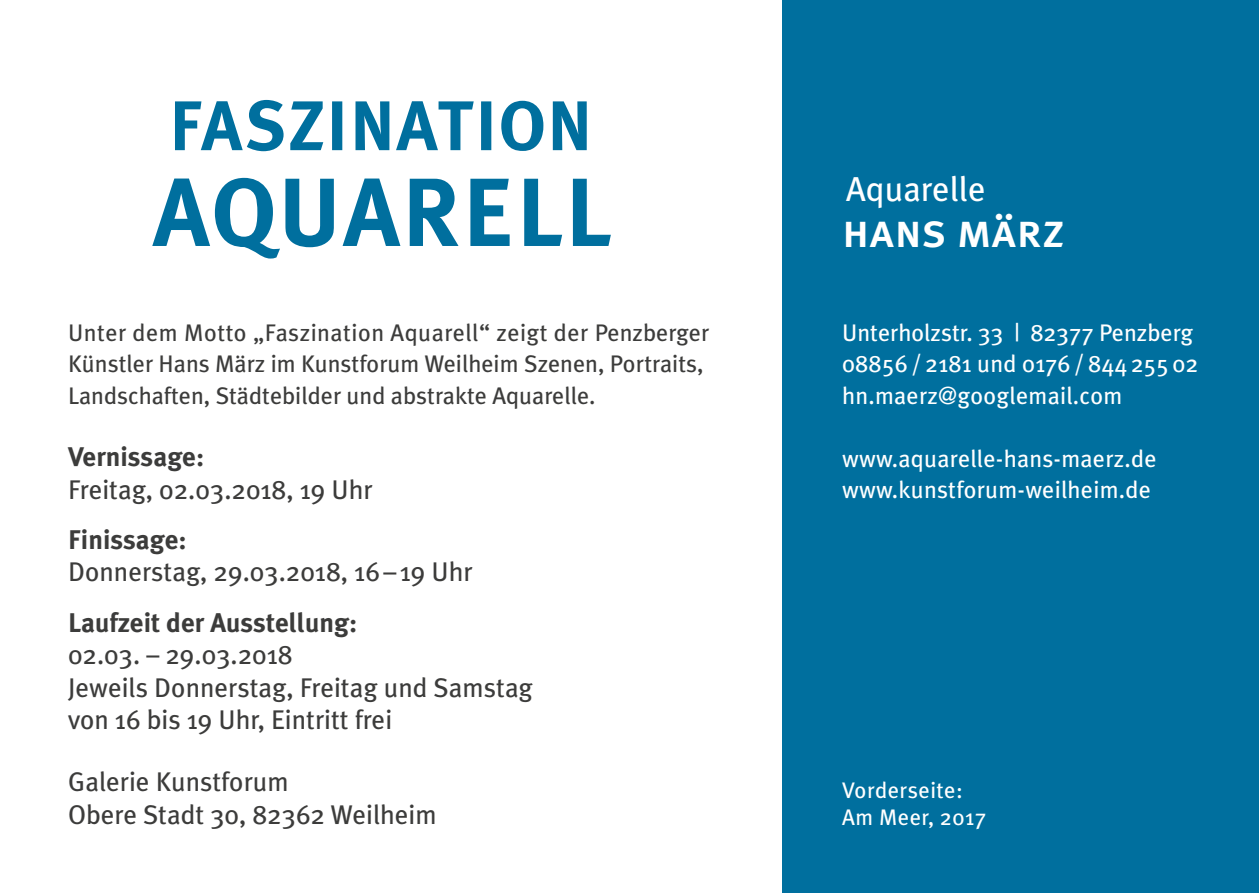
<style>
.page{position:relative;width:1259px;height:893px;background:#fff}
.page>*{position:absolute;margin:0;border:0;box-sizing:border-box;transform-origin:0 0}
.t1{font:47.4px "Meta Plus Medium Caps";color:#fff}
.t2{font:34.5px "Meta Plus";color:#fff}
.t3{font:27px/32.4px "Meta Plus";color:#3c3c3b}
.t4{font:700 27px "Meta Plus";color:#3c3c3b}
.t5{font:24px/31.5px "Meta Plus";color:#3c3c3b}
.t6{font:24px/31.5px "Meta Plus";letter-spacing:.01em;color:#fff}
.t7{font:22.5px/27px "Meta Plus";letter-spacing:.02em;color:#fff}
</style>
<div class="page">
<div style="left:782px;top:0;width:477px;height:893px;background:#006f9e"></div>
<svg style="left:152px;top:178px;width:459px;height:81px"></svg>
<svg style="left:175px;top:100px;width:412px;height:51px"></svg>
<p class="t2" style="left:846px;top:169px;width:141px">Aquarelle</p>
<h1 class="t1" style="left:842px;top:203px;width:224px">hans märz</h1>
<p class="t6" style="left:842px;top:316px;width:358px">Unterholzstr. 33 | 82377 Penzberg<br>08856 / 2181 und 0176 /844 255 02 hn.maerz@googlemail.com</p>
<p class="t5" style="left:68px;top:316px;width:642px">Unter dem Motto „Faszination Aquarell“ zeigt der Penzberger<br>Künstler Hans März im Kunstforum Weilheim Szenen, Portraits,<br>Landschaften, Städtebilder und abstrakte Aquarelle.</p>
<p class="t4" style="left:68px;top:441px;width:138px">Vernissage:</p>
<p class="t3" style="left:68px;top:473px;width:306px">Freitag, 02.03.2018, 19 Uhr</p>
<p class="t4" style="left:68px;top:524px;width:120px">Finissage:</p>
<p class="t3" style="left:68px;top:555px;width:406px">Donnerstag, 29.03.2018, 16– 19 Uhr</p>
<p class="t4" style="left:68px;top:607px;width:291px">Laufzeit der Ausstellung:</p>
<p class="t3" style="left:68px;top:638px;width:466px">02.03. – 29.03.2018<br>Jeweils Donnerstag, Freitag und Samstag von 16 bis 19 Uhr, Eintritt frei</p>
<p class="t3" style="left:68px;top:765px;width:370px">Galerie Kunstforum<br>Obere Stadt 30, 82362 Weilheim</p>
<p class="t7" style="left:842px;top:776px;width:145px">Vorderseite:<br>Am Meer, 2017</p>
<p class="t6" style="left:842px;top:442px;width:316px">www.aquarelle-hans-maerz.de www.kunstforum-weilheim.de</p>
</div>
